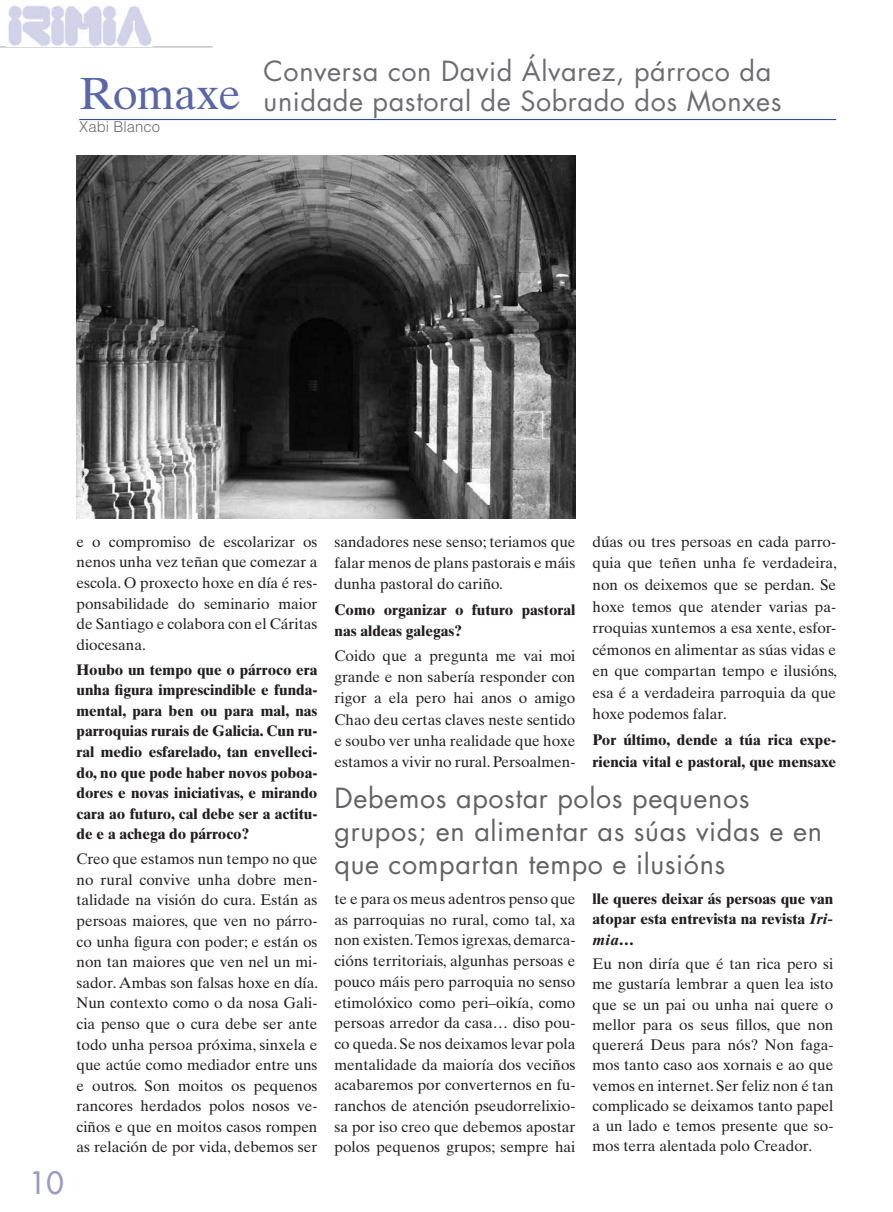
<style>
.page{position:relative;width:893px;height:1212px;background:#fff}
.page>*{position:absolute;margin:0;border:0;box-sizing:border-box;transform-origin:0 0}
.t1{font:45px "Times Ten LT Std";letter-spacing:-.01em;color:#5a66ac}
.t2{font:500 30px "Futura Std";color:#979aca}
.t3{font:27px/33px "Futura Std";letter-spacing:.02em;color:#636366}
.t4{font:27px/30px "Futura Std";letter-spacing:.02em;color:#6c6d70}
.t5{font:15.3px/20.5px "Times Ten LT Std";color:#231f20;text-align:justify}
.t6{font:700 15.3px/20.5px "Times Ten LT Std";color:#231f20;text-align:justify}
.t7{font:300 15px "Helvetica LT Std";color:#6c6d70}
.s1{font-style:italic}
</style>
<div class="page">
<hr style="left:0;top:47px;width:213px;height:1px;background:#a8a9ad">
<img style="left:8px;top:5px;width:144px;height:41px">
<img style="left:77px;top:156px;width:498px;height:363px">
<hr style="left:79px;top:119px;width:757px;height:1px;background:#1b3f94">
<h1 class="t1" style="left:79px;top:67px;width:163px">Romaxe</h1>
<p class="t7" style="left:79px;top:117px;width:82px">Xabi Blanco</p>
<h3 class="t4" style="left:264px;top:56px;width:519px">Conversa con David Álvarez, párroco da unidade pastoral de Sobrado dos Monxes</h3>
<h2 class="t2" style="left:29px;top:1164px;width:36px">10</h2>
<p class="t5" style="left:77px;top:531px;width:242px">e o compromiso de escolarizar os nenos unha vez teñan que comezar a escola. O proxecto hoxe en día é res&shy;ponsabilidade do seminario maior de Santiago e colabora con el Cáritas diocesana.</p>
<p class="t6" style="left:77px;top:659px;width:242px">Houbo un tempo que o párroco era unha figura imprescindible e funda&shy;mental, para ben ou para mal, nas parroquias rurais de Galicia. Cun ru&shy;ral medio esfarelado, tan envelleci&shy;do, no que pode haber novos poboa&shy;dores e novas iniciativas, e mirando cara ao futuro, cal debe ser a actitu&shy;de e a achega do párroco?</p>
<p class="t5" style="left:77px;top:848px;width:243px">Creo que estamos nun tempo no que no rural convive unha dobre men&shy;talidade na visión do cura. Están as persoas maiores, que ven no párro&shy;co unha figura con poder; e están os non tan maiores que ven nel un mi&shy;sador. Ambas son falsas hoxe en día.<br>Nun contexto como o da nosa Gali&shy;cia penso que o cura debe ser ante todo unha persoa próxima, sinxela e que actúe como mediador entre uns e outros. Son moitos os pequenos rancores herdados polos nosos ve&shy;ciños e que en moitos casos rompen as relación de por vida, debemos ser</p>
<p class="t5" style="left:334px;top:531px;width:242px;line-height:21.1px">sandadores nese senso; teriamos que falar menos de plans pastorais e máis dunha pastoral do cariño.</p>
<p class="t6" style="left:334px;top:598px;width:242px;line-height:21.1px">Como organizar o futuro pastoral nas aldeas galegas?</p>
<p class="t5" style="left:334px;top:645px;width:242px;line-height:21.1px">Coido que a pregunta me vai moi grande e non sabería responder con rigor a ela pero hai anos o amigo Chao deu certas claves neste sentido e soubo ver unha realidade que hoxe estamos a vivir no rural. Persoalmen-</p>
<p class="t5" style="left:592px;top:531px;width:246px;line-height:21.6px">dúas ou tres persoas en cada parro&shy;quia que teñen unha fe verdadeira, non os deixemos que se perdan. Se hoxe temos que atender varias pa&shy;rroquias xuntemos a esa xente, esfor&shy;cémonos en alimentar as súas vidas e en que compartan tempo e ilusións, esa é a verdadeira parroquia da que hoxe podemos falar.</p>
<p class="t6" style="left:592px;top:729px;width:245px;line-height:21.6px">Por último, dende a túa rica expe&shy;riencia vital e pastoral, que mensaxe</p>
<h3 class="t3" style="left:334px;top:782px;width:489px">Debemos apostar polos pequenos grupos; en alimentar as súas vidas e en que compartan tempo e ilusións</h3>
<p class="t5" style="left:334px;top:888px;width:242px">te e para os meus adentros penso que as parroquias no rural, como tal, xa non existen. Temos igrexas, demarca&shy;cións territoriais, algunhas persoas e pouco máis pero parroquia no senso etimolóxico como peri–oikía, como persoas arredor da casa… diso pou&shy;co queda. Se nos deixamos levar pola mentalidade da maioría dos veciños acabaremos por converternos en fu&shy;ranchos de atención pseudorrelixio&shy;sa por iso creo que debemos apostar polos pequenos grupos; sempre hai</p>
<p class="t6" style="left:592px;top:888px;width:242px">lle queres deixar ás persoas que van atopar esta entrevista na revista <span class="s1">Iri&shy;mia</span>…</p>
<p class="t5" style="left:592px;top:953px;width:242px">Eu non diría que é tan rica pero si me gustaría lembrar a quen lea isto que se un pai ou unha nai quere o mellor para os seus fillos, que non quererá Deus para nós? Non faga&shy;mos tanto caso aos xornais e ao que vemos en internet. Ser feliz non é tan complicado se deixamos tanto papel a un lado e temos presente que so&shy;mos terra alentada polo Creador.</p>
</div>
